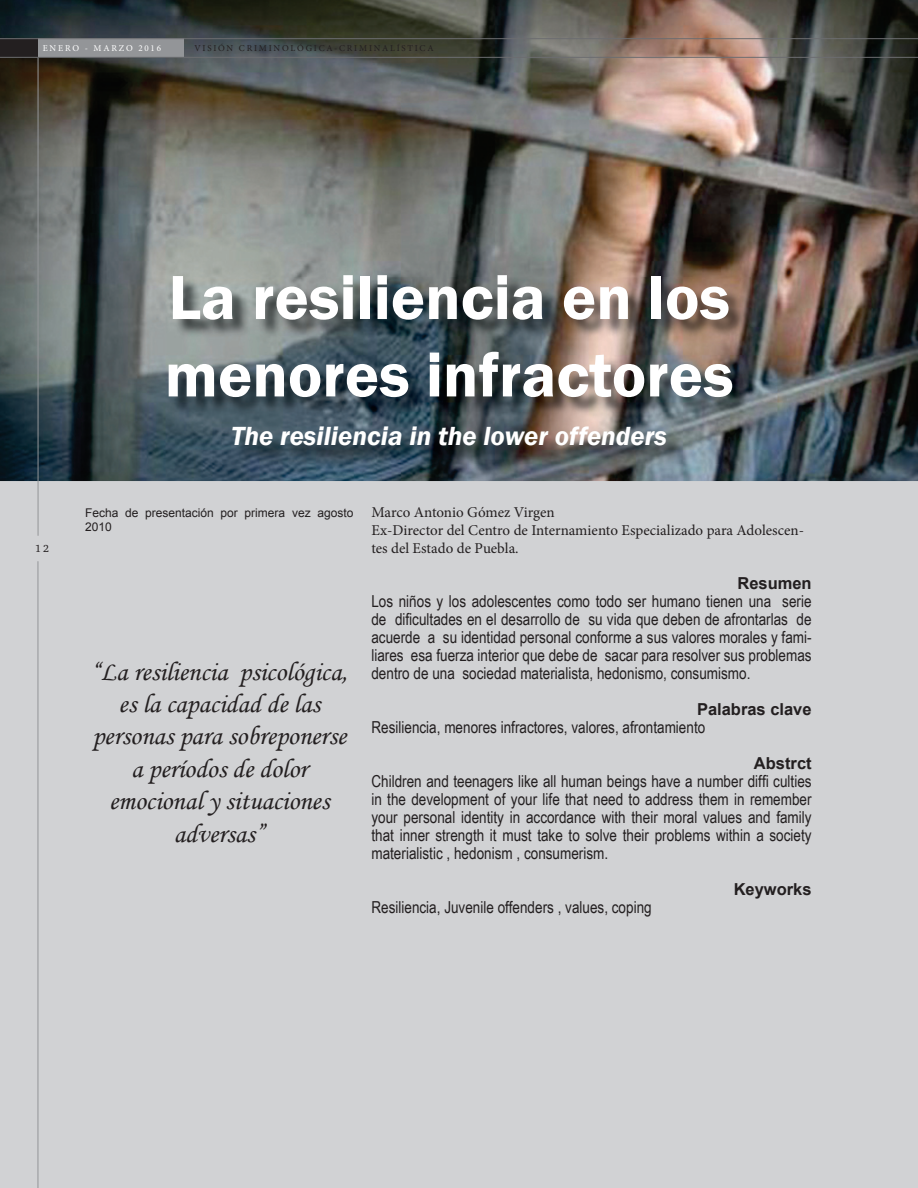
<style>
.page{position:relative;width:918px;height:1188px;background:#fff}
.page>*{position:absolute;margin:0;border:0;box-sizing:border-box;transform-origin:0 0}
.t1{font:600 64.5px/77.4px "Franklin Gothic";color:#fff}
.t2{font:27px/32.4px "Monotype Corsiva";color:#231f20;text-align:center}
.t3{font:italic 600 27px "Franklin Gothic";color:#fff}
.t4{font:16.5px/18px "Arial Narrow";color:#231f20;text-align:justify}
.t5{font:700 16.5px "Arial";color:#231f20}
.t6{font:15px/18px "Minion Pro";color:#231f20}
.t7{font:12px/14.4px "Arial";color:#231f20}
.t8{font:10.5px "Charter ITC Std";color:#231f20}
.t9{font:9px "Minion Pro";letter-spacing:.2em;color:#231f20}
.t10{font:9px "Minion Pro";letter-spacing:.2em;color:#fff}
</style>
<div class="page">
<div style="left:0;top:481px;width:918px;height:707px;background:#d1d2d4"></div>
<img style="left:0;top:0;width:918px;height:481px">
<div style="left:0;top:39px;width:38px;height:18px;background:#231f20"></div>
<div style="left:38px;top:39px;width:145px;height:18px;background:#939598"></div>
<hr style="left:38px;top:58px;width:1px;height:478px;background:#939598">
<hr style="left:0;top:57px;width:918px;height:1px;background:#6c6d70">
<hr style="left:0;top:38px;width:918px;height:1px;background:#6c6d70">
<hr style="left:38px;top:561px;width:1px;height:627px;background:#939598">
<img style="left:170px;top:277px;width:581px;height:187px">
<p class="t10" style="left:43px;top:42px;width:120px">ENERO - MARZO 2016</p>
<p class="t9" style="left:194px;top:42px;width:241px">VISIÓN CRIMINOLÓGICA-CRIMINALÍSTICA</p>
<p class="t8" style="left:35px;top:542px;width:15px">12</p>
<h1 class="t1" style="left:165px;top:260px;width:570px">La resiliencia en los menores infractores</h1>
<h2 class="t3" style="left:231px;top:419px;width:437px">The resiliencia in the lower offenders</h2>
<p class="t7" style="left:85px;top:506px;width:270px">Fecha de presentación por primera vez agosto<br>2010</p>
<h2 class="t2" style="left:91px;top:655px;width:257px">“La resiliencia psicológica, es la capacidad de las personas para sobreponerse a períodos de dolor emocional y situaciones adversas”</h2>
<p class="t6" style="left:371px;top:503px;width:434px">Marco Antonio Gómez Virgen<br>Ex-Director del Centro de Internamiento Especializado para Adolescen&shy;tes del Estado de Puebla.</p>
<p class="t5" style="left:737px;top:572px;width:76px">Resumen</p>
<p class="t4" style="left:371px;top:592px;width:442px">Los niños y los adolescentes como todo ser humano tienen una serie de dificultades en el desarrollo de su vida que deben de afrontarlas de acuerde a su identidad personal conforme a sus valores morales y fami&shy;liares esa fuerza interior que debe de sacar para resolver sus problemas dentro de una sociedad materialista, hedonismo, consumismo.</p>
<p class="t5" style="left:697px;top:698px;width:116px">Palabras clave</p>
<p class="t4" style="left:371px;top:718px;width:335px">Resiliencia, menores infractores, valores, afrontamiento</p>
<p class="t5" style="left:754px;top:752px;width:59px">Abstrct</p>
<p class="t4" style="left:371px;top:772px;width:442px">Children and teenagers like all human beings have a number diffi culties in the development of your life that need to address them in remember your personal identity in accordance with their moral values and family that inner strength it must take to solve their problems within a society materialistic , hedonism , consumerism.</p>
<p class="t5" style="left:734px;top:878px;width:79px">Keyworks</p>
<p class="t4" style="left:371px;top:898px;width:282px">Resiliencia, Juvenile offenders , values, coping</p>
</div>
